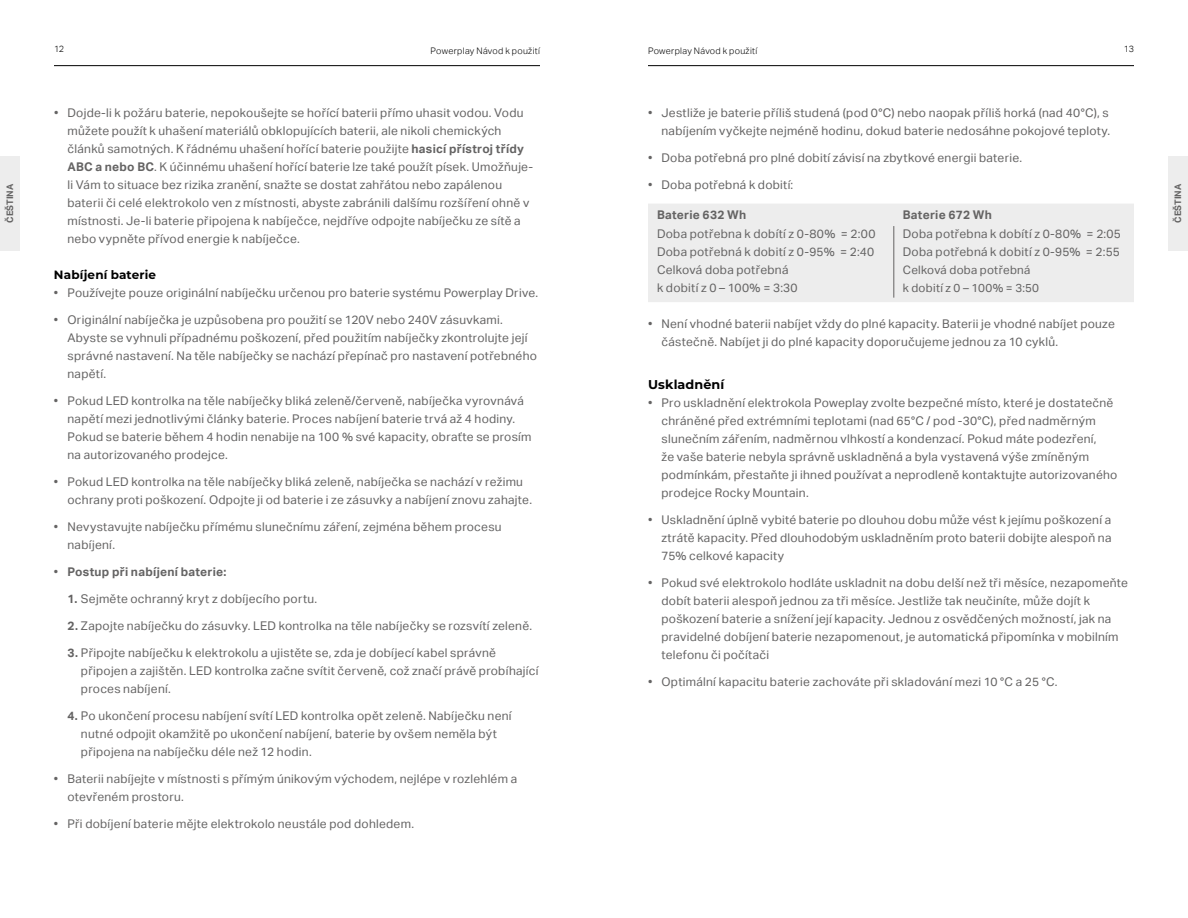
<style>
.page{position:relative;width:1188px;height:918px;background:#fff}
.page>*{position:absolute;margin:0;border:0;box-sizing:border-box;transform-origin:0 0}
.t1{font:700 12.75px "Montserrat";letter-spacing:.01em;color:#000}
.t2{font:12px/18px "Aktiv Grotesk";letter-spacing:.02em;color:#646363}
.t3{font:700 12px "Aktiv Grotesk";letter-spacing:.02em;color:#646363}
.t4{font:700 12px "Montserrat";letter-spacing:.005em;color:#000}
.t5{font:11.7px/18px "Aktiv Grotesk";letter-spacing:.02em;color:#646363}
.t6{font:300 9px "Aktiv Grotesk";letter-spacing:.03em;color:#000}
.t7{font:700 9px "Aktiv Grotesk";color:#646363}
.s1{font-weight:700}
.s2{font-weight:400}
</style>
<div class="page">
<hr style="left:54px;top:65px;width:486px;height:1px;background:#000">
<hr style="left:648px;top:65px;width:486px;height:1px;background:#000">
<div style="left:0;top:156px;width:20px;height:94px;background:#ededed"></div>
<div style="left:1168px;top:156px;width:20px;height:94px;background:#ededed"></div>
<div style="left:648px;top:204px;width:486px;height:98px;background:#ededed"></div>
<hr style="left:894px;top:226px;width:1px;height:72px;background:#646363">
<p class="t6" style="left:54px;top:43px;width:12px">12</p>
<p class="t6" style="left:431px;top:46px;width:111px">Powerplay Návod k použití</p>
<p class="t6" style="left:648px;top:46px;width:111px">Powerplay Návod k použití</p>
<p class="t6" style="left:1124px;top:43px;width:12px">13</p>
<p class="t2" style="left:67px;top:103px;width:467px;text-indent:-13px">• Dojde-li k požáru baterie, nepokoušejte se hořící baterii přímo uhasit vodou. Vodu můžete použít k uhašení materiálů obklopujících baterii, ale nikoli chemických článků samotných. K řádnému uhašení hořící baterie použijte <span class="s1">hasicí přístroj třídy ABC a nebo BC</span>. K účinnému uhašení hořící baterie lze také použít písek. Umožňuje&shy;li Vám to situace bez rizika zranění, snažte se dostat zahřátou nebo zapálenou baterii či celé elektrokolo ven z místnosti, abyste zabránili dalšímu rozšíření ohně v místnosti. Je-li baterie připojena k nabíječce, nejdříve odpojte nabíječku ze sítě a nebo vypněte přívod energie k nabíječce.</p>
<p class="t4" style="left:54px;top:266px;width:103px">Nabíjení baterie</p>
<p class="t2" style="left:54px;top:283px;width:486px">• Používejte pouze originální nabíječku určenou pro baterie systému Powerplay Drive.</p>
<p class="t2" style="left:67px;top:310px;width:471px;text-indent:-14px">• Originální nabíječka je uzpůsobena pro použití se 120V nebo 240V zásuvkami.<br>Abyste se vyhnuli případnému poškození, před použitím nabíječky zkontrolujte její správné nastavení. Na těle nabíječky se nachází přepínač pro nastavení potřebného napětí.</p>
<p class="t2" style="left:67px;top:391px;width:466px;text-indent:-14px">• Pokud LED kontrolka na těle nabíječky bliká zeleně/červeně, nabíječka vyrovnává napětí mezi jednotlivými články baterie. Proces nabíjení baterie trvá až 4 hodiny.<br>Pokud se baterie během 4 hodin nenabije na 100 % své kapacity, obraťte se prosím na autorizovaného prodejce.</p>
<p class="t2" style="left:67px;top:472px;width:466px;text-indent:-14px">• Pokud LED kontrolka na těle nabíječky bliká zeleně, nabíječka se nachází v režimu ochrany proti poškození. Odpojte ji od baterie i ze zásuvky a nabíjení znovu zahajte.</p>
<p class="t2" style="left:67px;top:517px;width:436px;text-indent:-14px">• Nevystavujte nabíječku přímému slunečnímu záření, zejména během procesu nabíjení.</p>
<p class="t3" style="left:54px;top:564px;width:174px"><span class="s2">•</span> Postup při nabíjení baterie:</p>
<p class="t2" style="left:67px;top:589px;width:251px"><span class="s1">1.</span> Sejměte ochranný kryt z dobíjecího portu.</p>
<p class="t2" style="left:67px;top:616px;width:466px"><span class="s1">2.</span> Zapojte nabíječku do zásuvky. LED kontrolka na těle nabíječky se rozsvítí zeleně.</p>
<p class="t2" style="left:81px;top:643px;width:459px;text-indent:-14px"><span class="s1">3.</span> Připojte nabíječku k elektrokolu a ujistěte se, zda je dobíjecí kabel správně připojen a zajištěn. LED kontrolka začne svítit červeně, což značí právě probíhající proces nabíjení.</p>
<p class="t2" style="left:81px;top:706px;width:432px;text-indent:-14px"><span class="s1">4.</span> Po ukončení procesu nabíjení svítí LED kontrolka opět zeleně. Nabíječku není nutné odpojit okamžitě po ukončení nabíjení, baterie by ovšem neměla být připojena na nabíječku déle než 12 hodin.</p>
<p class="t2" style="left:67px;top:769px;width:451px;text-indent:-14px">• Baterii nabíjejte v místnosti s přímým únikovým východem, nejlépe v rozlehlém a otevřeném prostoru.</p>
<p class="t2" style="left:54px;top:814px;width:362px">• Při dobíjení baterie mějte elektrokolo neustále pod dohledem.</p>
<p class="t2" style="left:648px;top:103px;width:464px;text-align:right">• Jestliže je baterie příliš studená (pod 0°C) nebo naopak příliš horká (nad 40°C), s nabíjením vyčkejte nejméně hodinu, dokud baterie nedosáhne pokojové teploty.</p>
<p class="t2" style="left:648px;top:148px;width:376px">• Doba potřebná pro plné dobití závisí na zbytkové energii baterie.</p>
<p class="t2" style="left:648px;top:175px;width:147px">• Doba potřebná k dobití:</p>
<p class="t3" style="left:657px;top:208px;width:91px">Baterie 632 Wh</p>
<p class="t3" style="left:903px;top:208px;width:91px">Baterie 672 Wh</p>
<p class="t2" style="left:657px;top:224px;width:220px">Doba potřebna k dobítí z 0-80% = 2:00<br>Doba potřebná k dobití z 0-95% = 2:40<br>Celková doba potřebná<br>k dobití z 0 – 100% = 3:30</p>
<p class="t2" style="left:903px;top:224px;width:220px">Doba potřebna k dobítí z 0-80% = 2:05<br>Doba potřebná k dobití z 0-95% = 2:55</p>
<p class="t7" style="left:5px;top:223px;width:40px;rotate:-90deg">ČEŠTINA</p>
<p class="t7" style="left:1173px;top:223px;width:40px;rotate:-90deg">ČEŠTINA</p>
<p class="t5" style="left:903px;top:261px;width:138px">Celková doba potřebná k dobití z 0 – 100% = 3:50</p>
<p class="t2" style="left:662px;top:314px;width:455px;text-indent:-14px">• Není vhodné baterii nabíjet vždy do plné kapacity. Baterii je vhodné nabíjet pouze částečně. Nabíjet ji do plné kapacity doporučujeme jednou za 10 cyklů.</p>
<p class="t1" style="left:648px;top:375px;width:78px">Uskladnění</p>
<p class="t2" style="left:662px;top:394px;width:457px;text-indent:-14px">• Pro uskladnění elektrokola Poweplay zvolte bezpečné místo, které je dostatečně chráněné před extrémními teplotami (nad 65°C / pod -30°C), před nadměrným slunečním zářením, nadměrnou vlhkostí a kondenzací. Pokud máte podezření,<br>že vaše baterie nebyla správně uskladněná a byla vystavená výše zmíněným podmínkám, přestaňte ji ihned používat a neprodleně kontaktujte autorizovaného prodejce Rocky Mountain.</p>
<p class="t2" style="left:662px;top:511px;width:452px;text-align:justify;text-indent:-14px">• Uskladnění úplně vybité baterie po dlouhou dobu může vést k jejímu poškození a ztrátě kapacity. Před dlouhodobým uskladněním proto baterii dobijte alespoň na 75% celkové kapacity</p>
<p class="t2" style="left:662px;top:574px;width:468px;text-indent:-14px">• Pokud své elektrokolo hodláte uskladnit na dobu delší než tři měsíce, nezapomeňte dobít baterii alespoň jednou za tři měsíce. Jestliže tak neučiníte, může dojít k poškození baterie a snížení její kapacity. Jednou z osvědčených možností, jak na pravidelné dobíjení baterie nezapomenout, je automatická připomínka v mobilním telefonu či počítači</p>
<p class="t2" style="left:648px;top:673px;width:411px">• Optimální kapacitu baterie zachováte při skladování mezi 10 °C a 25 °C.</p>
</div>
